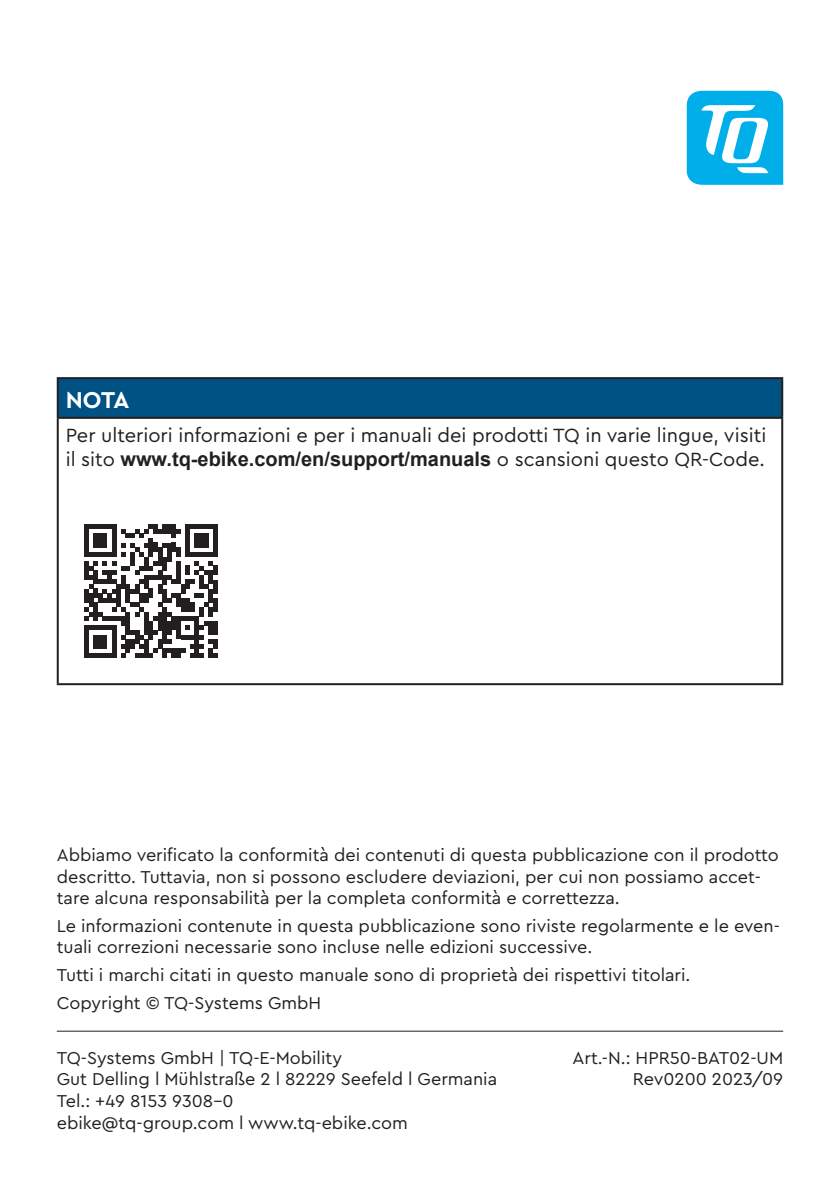
<style>
.page{position:relative;width:840px;height:1191px;background:#fff}
.page>*{position:absolute;margin:0;border:0;box-sizing:border-box;transform-origin:0 0}
.t1{font:700 24px "TQPRO";color:#fff}
.t2{font:20px "TQPRO";color:#231f20}
.t3{font:700 20px "Arial";color:#231f20}
.t4{font:18px/21.6px "TQPRO";color:#231f20}
.s1{font-family:"TQPRO";font-weight:400}
</style>
<div class="page">
<svg style="left:686px;top:91px;width:96px;height:94px"></svg>
<div style="left:58px;top:378px;width:723px;height:40px;background:#005285"></div>
<hr style="left:57px;top:377px;width:725px;height:2px;background:#231f20">
<hr style="left:57px;top:379px;width:2px;height:38px;background:#231f20">
<hr style="left:780px;top:379px;width:2px;height:38px;background:#231f20">
<hr style="left:57px;top:417px;width:725px;height:2px;background:#231f20">
<hr style="left:57px;top:419px;width:2px;height:264px;background:#231f20">
<hr style="left:780px;top:419px;width:2px;height:264px;background:#231f20">
<hr style="left:57px;top:683px;width:725px;height:2px;background:#231f20">
<svg style="left:84px;top:524px;width:133px;height:134px"></svg>
<hr style="left:57px;top:1030px;width:725px;height:1px;background:#231f20">
<h1 class="t1" style="left:66px;top:384px;width:65px">NOTA</h1>
<p class="t2" style="left:66px;top:422px;width:701px">Per ulteriori informazioni e per i manuali dei prodotti TQ in varie lingue, visiti</p>
<p class="t3" style="left:66px;top:446px;width:700px"><span class="s1">il sito</span> www.tq-ebike.com/en/support/manuals <span class="s1">o scansioni questo QR-Code.</span></p>
<p class="t4" style="left:57px;top:843px;width:723px">Abbiamo verificato la conformità dei contenuti di questa pubblicazione con il prodotto descritto. Tuttavia, non si possono escludere deviazioni, per cui non possiamo accet&shy;tare alcuna responsabilità per la completa conformità e correttezza.</p>
<p class="t4" style="left:57px;top:914px;width:724px">Le informazioni contenute in questa pubblicazione sono riviste regolarmente e le even&shy;tuali correzioni necessarie sono incluse nelle edizioni successive.</p>
<p class="t4" style="left:57px;top:960px;width:635px;line-height:27.6px">Tutti i marchi citati in questo manuale sono di proprietà dei rispettivi titolari.<br>Copyright © TQ-Systems GmbH</p>
<p class="t4" style="left:57px;top:1046px;width:287px">TQ-Systems GmbH | TQ-E-Mobility</p>
<p class="t4" style="left:572px;top:1046px;width:212px">Art.-N.: HPR50-BAT02-UM</p>
<p class="t4" style="left:57px;top:1067px;width:442px">Gut Delling l Mühlstraße 2 l 82229 Seefeld l Germania</p>
<p class="t4" style="left:632px;top:1067px;width:152px">Rev0200 2023/09</p>
<p class="t4" style="left:57px;top:1089px;width:352px">Tel.: +49 8153 9308-0 ebike@tq-group.com l www.tq-ebike.com</p>
</div>
